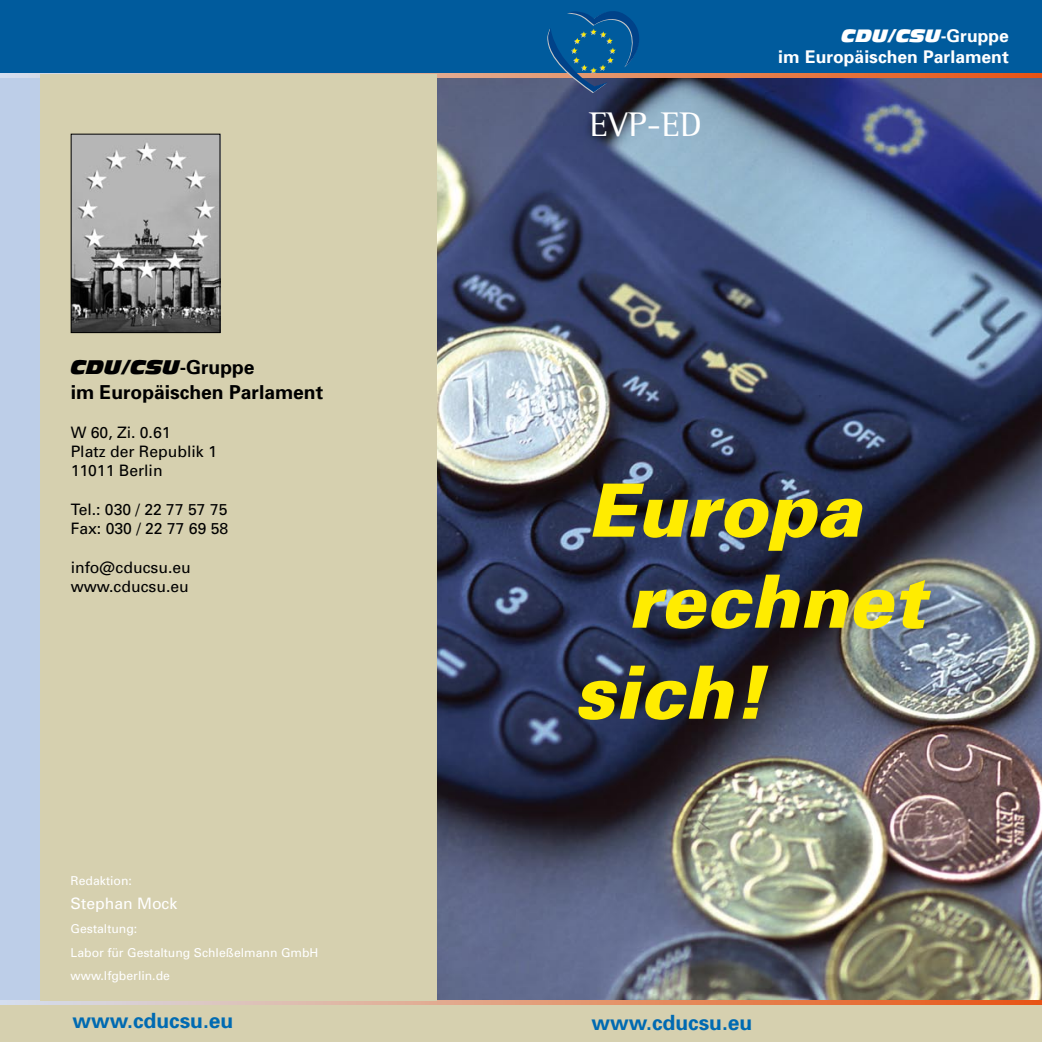
<style>
.page{position:relative;width:1042px;height:1042px;background:#fff}
.page>*{position:absolute;margin:0;border:0;box-sizing:border-box;transform-origin:0 0}
.t1{font:italic 900 73.5px "Univers";color:#ffec00}
.t2{font:35px "Rotis Semi Serif";color:#fff}
.t3{font:700 21px "Univers";color:#006ab2}
.t4{font:700 19.25px "Univers";color:#000}
.t5{font:italic 19.25px "Antique Olive Nord";color:#000}
.t6{font:700 17.5px "Univers";color:#fff}
.t7{font:italic 17.5px "Antique Olive Nord";color:#fff}
.t8{font:15.75px/19.2px "Univers";color:#000}
.t9{font:15.75px "Univers";color:#fff}
.t10{font:12.25px/23.8px "Univers";color:#fff}
.s1{font-family:"Univers";font-weight:700;font-style:normal}
</style>
<div class="page">
<div style="left:0;top:75px;width:1042px;height:933px;background:#bdcee8"></div>
<img style="left:438px;top:78px;width:604px;height:922px">
<div style="left:0;top:1003px;width:1042px;height:39px;background:#d6d0af"></div>
<div style="left:0;top:0;width:1042px;height:76px;background:#005b9d"></div>
<svg style="left:0;top:74px;width:1042px;height:4px;background:#e38356"></svg>
<svg style="left:0;top:1000px;width:1042px;height:4px;background:#e09e7e"></svg>
<svg style="left:547px;top:11px;width:100px;height:82px"></svg>
<div style="left:40px;top:74px;width:396px;height:926px;background:#d6d0af"></div>
<img style="left:73px;top:136px;width:145px;height:195px">
<div style="left:71px;top:134px;width:149px;height:199px;border:1px solid #000"></div>
<p class="t5" style="left:71px;top:355px;width:185px">CDU/CSU<span class="s1">-Gruppe</span></p>
<p class="t4" style="left:71px;top:380px;width:254px">im Europäischen Parlament</p>
<p class="t8" style="left:71px;top:422px;width:148px">W 60, Zi. 0.61<br>Platz der Republik 1<br>11011 Berlin</p>
<p class="t8" style="left:71px;top:499px;width:159px">Tel.: 030 / 22 77 57 75<br>Fax: 030 / 22 77 69 58</p>
<p class="t8" style="left:71px;top:557px;width:122px">info@cducsu.eu www.cducsu.eu</p>
<p class="t10" style="left:71px;top:869px;width:63px">Redaktion:</p>
<p class="t9" style="left:71px;top:893px;width:108px">Stephan Mock</p>
<p class="t10" style="left:71px;top:916px;width:249px">Gestaltung:<br>Labor für Gestaltung Schleßelmann GmbH www.lfgberlin.de</p>
<h2 class="t2" style="left:589px;top:104px;width:114px">EVP-ED</h2>
<p class="t7" style="left:841px;top:24px;width:169px">CDU/CSU<span class="s1">-Gruppe</span></p>
<p class="t6" style="left:778px;top:45px;width:232px">im Europäischen Parlament</p>
<h1 class="t1" style="left:587px;top:465px;width:275px">Europa</h1>
<h1 class="t1" style="left:627px;top:556px;width:300px">rechnet</h1>
<h1 class="t1" style="left:573px;top:647px;width:193px">sich!</h1>
<h3 class="t3" style="left:72px;top:1007px;width:163px">www.cducsu.eu</h3>
<h3 class="t3" style="left:591px;top:1008px;width:163px">www.cducsu.eu</h3>
</div>
